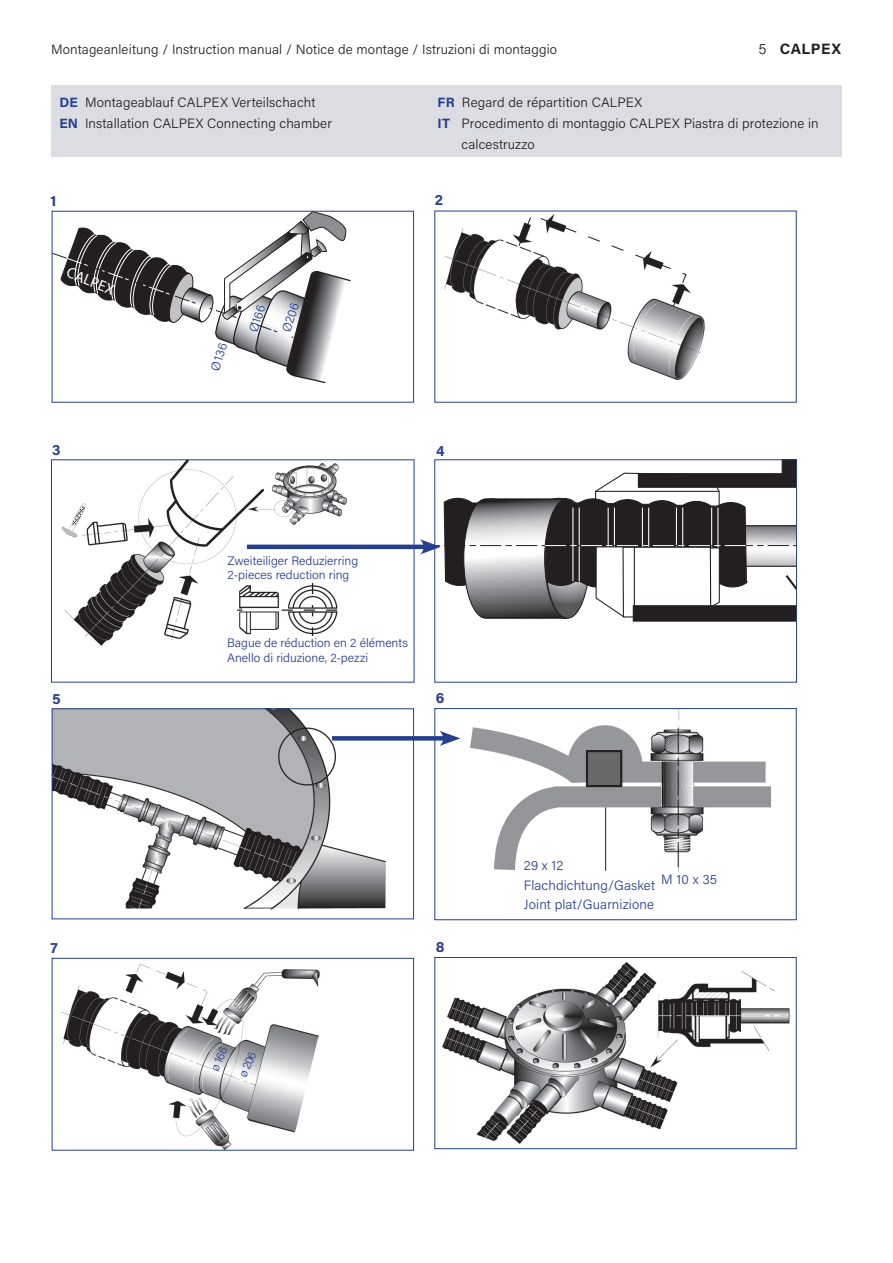
<style>
.page{position:relative;width:893px;height:1263px;background:#fff}
.page>*{position:absolute;margin:0;border:0;box-sizing:border-box;transform-origin:0 0}
.t1{font:900 15.3px "Frutiger";color:#fff}
.t2{font:700 15px "Acumin Pro";color:#253f8e}
.t3{font:700 15px "Acumin Pro";letter-spacing:.035em;color:#231f20}
.t4{font:300 13.5px/21px "Acumin Pro";letter-spacing:.01em;color:#231f20}
.t5{font:300 13.5px/19.5px "Acumin Pro";letter-spacing:.01em;color:#253f8e}
.t6{font:300 12.75px "Acumin Pro";color:#253f8e}
.t7{font:300 12.3px/14.7px "Acumin Pro";color:#253f8e}
.t8{font:300 12px "Acumin Pro";color:#253f8e}
.s1{font-weight:300}
.s2{font-weight:700;color:#253f8e}
</style>
<div class="page">
<div style="left:51px;top:86px;width:791px;height:71px;background:#dcdce3"></div>
<div style="left:435px;top:442px;width:10px;height:18px;background:#fff;border:1px solid #fff"></div>
<svg style="left:54px;top:213px;width:297px;height:170px"></svg>
<div style="left:52px;top:211px;width:362px;height:191px;border:1px solid #253f8e"></div>
<img style="left:444px;top:214px;width:261px;height:166px">
<svg style="left:519px;top:215px;width:167px;height:92px"></svg>
<img style="left:62px;top:462px;width:289px;height:185px">
<div style="left:213px;top:567px;width:12px;height:83px;background:#fff"></div>
<div style="left:213px;top:636px;width:145px;height:10px;background:#fff"></div>
<img style="left:470px;top:710px;width:210px;height:40px">
<svg style="left:483px;top:727px;width:288px;height:146px"></svg>
<div style="left:586px;top:750px;width:36px;height:37px;background:#69696c;border:2px solid #231f20"></div>
<div style="left:435px;top:708px;width:361px;height:212px;border:1px solid #253f8e"></div>
<img style="left:62px;top:964px;width:258px;height:184px">
<div style="left:52px;top:958px;width:362px;height:192px;border:1px solid #253f8e"></div>
<img style="left:54px;top:710px;width:332px;height:200px">
<div style="left:52px;top:708px;width:362px;height:211px;border:1px solid #253f8e"></div>
<img style="left:442px;top:962px;width:349px;height:182px">
<div style="left:435px;top:957px;width:361px;height:192px;border:1px solid #253f8e"></div>
<hr style="left:247px;top:545px;width:181px;height:4px;background:#253f8e">
<svg style="left:420px;top:460px;width:376px;height:185px"></svg>
<div style="left:332px;top:736px;width:116px;height:5px;background:#253f8e"></div>
<svg style="left:439px;top:731px;width:21px;height:15px"></svg>
<p class="t4" style="left:51px;top:38px;width:508px">Montageanleitung / Instruction manual / Notice de montage / Istruzioni di montaggio</p>
<p class="t3" style="left:758px;top:38px;width:84px"><span class="s1">5</span> CALPEX</p>
<p class="t4" style="left:60px;top:91px;width:257px"><span class="s2">DE</span> Montageablauf CALPEX Verteilschacht</p>
<p class="t4" style="left:438px;top:91px;width:206px"><span class="s2">FR</span> Regard de répartition CALPEX</p>
<p class="t4" style="left:60px;top:112px;width:274px"><span class="s2">EN</span> Installation CALPEX Connecting chamber</p>
<p class="t4" style="left:462px;top:112px;width:359px;text-indent:-24px"><span class="s2">IT</span> Procedimento di montaggio CALPEX Piastra di protezione in calcestruzzo</p>
<p class="t2" style="left:51px;top:190px;width:7px">1</p>
<p class="t2" style="left:435px;top:189px;width:10px">2</p>
<p class="t1" style="left:71px;top:263px;width:51px;rotate:22deg">CALPEX</p>
<p class="t6" style="left:206px;top:367px;width:29px;rotate:-72deg">Ø136</p>
<p class="t6" style="left:244px;top:329px;width:30px;rotate:-72deg">Ø166</p>
<p class="t6" style="left:277px;top:329px;width:31px;rotate:-72deg">Ø206</p>
<p class="t2" style="left:52px;top:439px;width:10px">3</p>
<p class="t2" style="left:436px;top:440px;width:10px">4</p>
<p class="t7" style="left:228px;top:552px;width:132px">Zweiteiliger Reduzierring<br>2-pieces reduction ring</p>
<p class="t7" style="left:227px;top:635px;width:182px">Bague de réduction en 2 éléments<br>Anello di riduzione, 2-pezzi</p>
<p class="t2" style="left:52px;top:689px;width:10px">5</p>
<p class="t2" style="left:436px;top:688px;width:10px">6</p>
<p class="t2" style="left:51px;top:937px;width:9px">7</p>
<p class="t2" style="left:436px;top:936px;width:10px">8</p>
<p class="t8" style="left:206px;top:1066px;width:26px;rotate:-65deg">ø 166</p>
<p class="t8" style="left:235px;top:1073px;width:28px;rotate:-67deg">ø 206</p>
<p class="t5" style="left:524px;top:855px;width:133px">29 x 12<br>Flachdichtung/Gasket<br>Joint plat/Guarnizione</p>
<p class="t5" style="left:661px;top:869px;width:57px">M 10 x 35</p>
</div>
